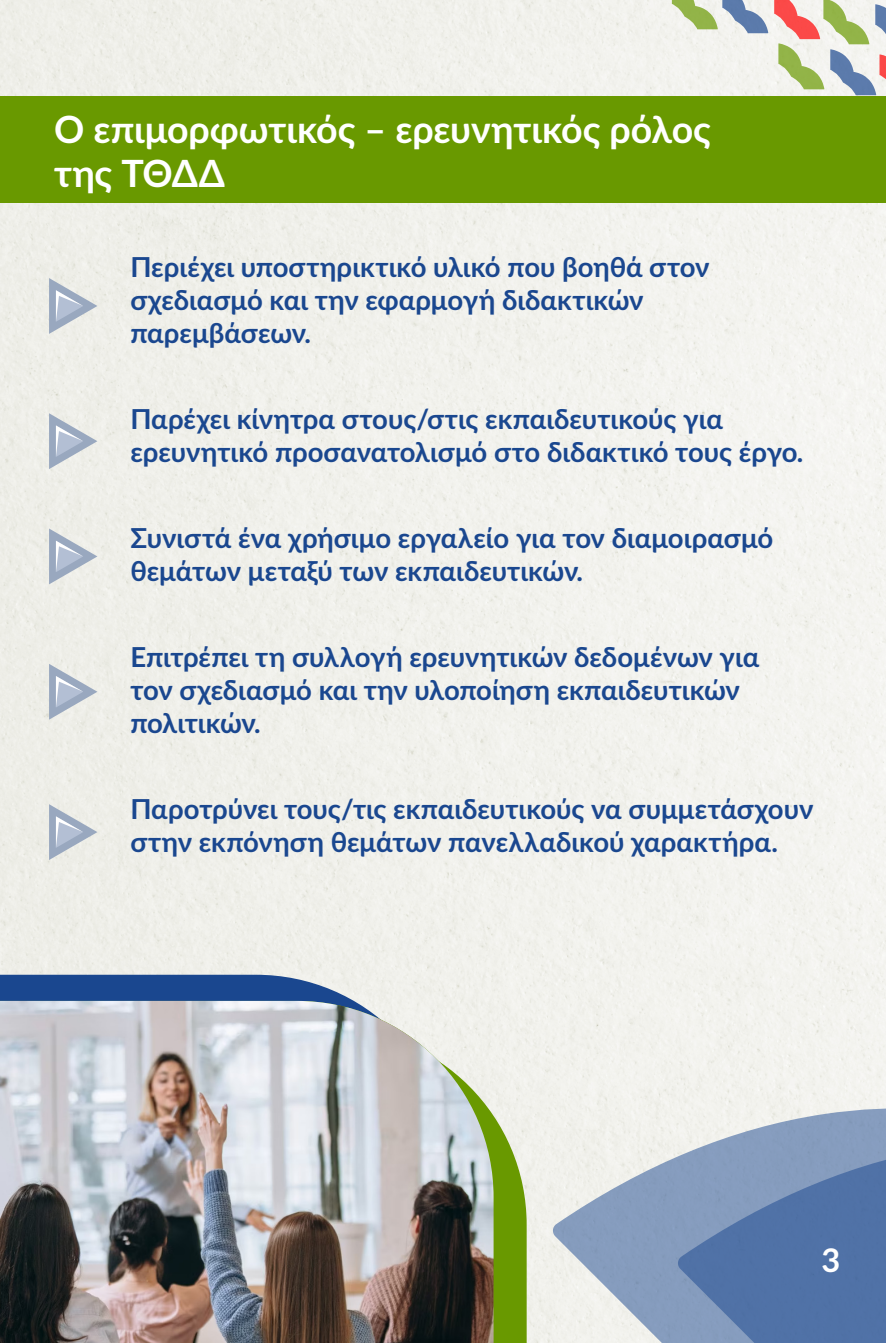
<style>
.page{position:relative;width:886px;height:1343px;background:#fff}
.page>*{position:absolute;margin:0;border:0;box-sizing:border-box;transform-origin:0 0}
.Text{font:700 37.5px/43.8px "Lato";color:#fff}
.t1{font:700 32.5px "Lato";color:#fff}
.Text-2{font:700 27.5px/33px "Lato";color:#1a478f}
</style>
<div class="page">
<div style="left:0;top:0;width:886px;height:1342px;background:#f1f1ec"></div>
<svg style="left:553px;top:1106px;width:333px;height:236px;fill:#eeeee8"></svg>
<svg style="left:678px;top:1139px;width:208px;height:203px"></svg>
<svg style="left:672px;top:0;width:96px;height:33px"></svg>
<svg style="left:774px;top:0;width:112px;height:96px"></svg>
<div style="left:0;top:96px;width:886px;height:107px;background:#699900"></div>
<svg style="left:49px;top:804px;width:48px;height:56px"></svg>
<svg style="left:49px;top:663px;width:48px;height:56px"></svg>
<svg style="left:49px;top:528px;width:48px;height:56px"></svg>
<svg style="left:49px;top:413px;width:48px;height:56px"></svg>
<svg style="left:49px;top:278px;width:48px;height:56px"></svg>
<svg style="left:0;top:974px;width:452px;height:26px;fill:#1a478f"></svg>
<svg style="left:493px;top:1028px;width:34px;height:314px;fill:#699900"></svg>
<img style="left:0;top:1000px;width:493px;height:342px">
<p class="Text" style="left:54px;top:106px;width:658px">Ο επιμορφωτικός – ερευνητικός ρόλος της ΤΘΔΔ</p>
<p class="Text-2" style="left:130px;top:249px;width:581px">Περιέχει υποστηρικτικό υλικό που βοηθά στον σχεδιασμό και την εφαρμογή διδακτικών παρεμβάσεων.</p>
<p class="Text-2" style="left:130px;top:401px;width:674px">Παρέχει κίνητρα στους/στις εκπαιδευτικούς για ερευνητικό προσανατολισμό στο διδακτικό τους έργο.</p>
<p class="Text-2" style="left:130px;top:520px;width:644px">Συνιστά ένα χρήσιμο εργαλείο για τον διαμοιρασμό θεμάτων μεταξύ των εκπαιδευτικών.</p>
<p class="Text-2" style="left:130px;top:639px;width:630px">Επιτρέπει τη συλλογή ερευνητικών δεδομένων για τον σχεδιασμό και την υλοποίηση εκπαιδευτικών πολιτικών.</p>
<p class="Text-2" style="left:130px;top:791px;width:684px">Παροτρύνει τους/τις εκπαιδευτικούς να συμμετάσχουν στην εκπόνηση θεμάτων πανελλαδικού χαρακτήρα.</p>
<p class="t1" style="left:821px;top:1236px;width:20px">3</p>
</div>
